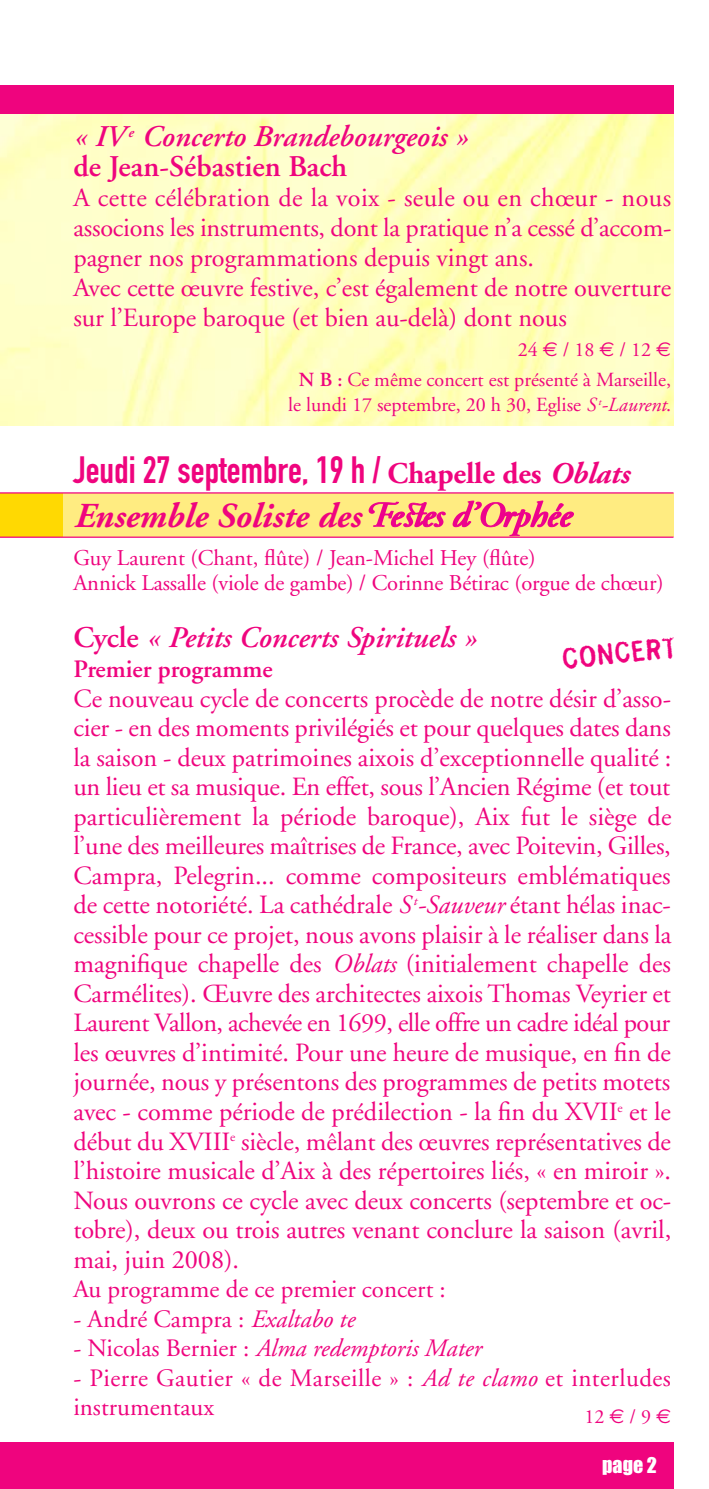
<style>
.page{position:relative;width:709px;height:1489px;background:#fff}
.page>*{position:absolute;margin:0;border:0;box-sizing:border-box;transform-origin:0 0}
.t1{font:37.5px "DIN Engschrift";color:#ef047e}
.t2{font:italic 700 35px "Adobe Garamond";color:#ef047e}
.t3{font:italic 600 30px/30px "Adobe Garamond";color:#ef047e}
.t4{font:27.5px "Stamp Gothic";color:#ef047e}
.t5{font:26.25px/29.5px "Adobe Garamond";color:#ef047e}
.t6{font:25px/29.5px "Adobe Garamond";letter-spacing:.02em;color:#ef047e}
.t7{font:25px "Adobe Garamond";color:#ef047e}
.t8{font:italic 25px "Adobe Garamond";color:#ef047e}
.t9{font:600 25px "Adobe Garamond";color:#ef047e}
.t10{font:22.5px/25px "Adobe Garamond";letter-spacing:-.005em;color:#ef047e}
.t11{font:20px/30px "Adobe Garamond";color:#ef047e;text-align:right}
.t12{font:20px "Impact";color:#fff}
.s1{font-style:normal}
.s2{font-family:"Euro Sans"}
.s3{font-weight:600}
.s4{font-style:italic}
.s5{font-family:"Adobe Garamond";font-weight:700;font-size:30px}
.s6{font-family:"Adobe Garamond";font-weight:700;font-style:italic;font-size:30px}
</style>
<div class="page">
<div style="left:0;top:493px;width:673px;height:44px;background:#ffec81"></div>
<div style="left:0;top:493px;width:62px;height:44px;background:#ffd902"></div>
<hr style="left:0;top:492px;width:673px;height:1px;background:#ef047e">
<hr style="left:0;top:536px;width:673px;height:2px;background:#ef047e">
<img style="left:0;top:113px;width:673px;height:312px">
<div style="left:0;top:1441px;width:673px;height:47px;background:#ef047e"></div>
<div style="left:0;top:85px;width:673px;height:28px;background:#ef047e"></div>
<svg style="left:368px;top:500px;width:206px;height:36px"></svg>
<p class="t3" style="left:73px;top:124px;width:395px">« IV<sup>e</sup> Concerto Brandebourgeois » <span class="s1">de Jean-Sébastien Bach</span></p>
<p class="t5" style="left:73px;top:185px;width:599px">A cette célébration de la voix - seule ou en chœur - nous associons les instruments, dont la pratique n’a cessé d’accom&shy;pagner nos programmations depuis vingt ans.<br>Avec cette œuvre festive, c’est également de notre ouverture sur l’Europe baroque (et bien au-delà) dont nous</p>
<p class="t11" style="left:299px;top:336px;width:373px">24<span class="s2">€</span>/ 18<span class="s2">€</span>/ 12<span class="s2">€<br></span><span class="s3">N B :</span> Ce même concert est présenté à Marseille,</p>
<p class="t11" style="left:288px;top:391px;width:384px">le lundi 17 septembre, 20 h 30, Eglise <span class="s4">S</span> <sup>t</sup><span class="s4">-Laurent</span>.</p>
<h1 class="t1" style="left:73px;top:456px;width:557px">Jeudi 27 septembre, 19 h / <span class="s5">Chapelle des</span> <span class="s6">Oblats</span></h1>
<h2 class="t2" style="left:73px;top:502px;width:289px">Ensemble Soliste des</h2>
<p class="t10" style="left:73px;top:547px;width:591px">Guy Laurent (Chant, flûte) / Jean-Michel Hey (flûte)<br>Annick Lassalle (viole de gambe) / Corinne Bétirac (orgue de chœur)</p>
<p class="t3" style="left:73px;top:625px;width:404px"><span class="s1">Cycle</span> « Petits Concerts Spirituels »</p>
<p class="t9" style="left:73px;top:659px;width:201px">Premier programme</p>
<p class="t5" style="left:73px;top:686px;width:599px;text-align:justify">Ce nouveau cycle de concerts procède de notre désir d’asso&shy;cier - en des moments privilégiés et pour quelques dates dans la saison - deux patrimoines aixois d’exceptionnelle qualité : un lieu et sa musique. En effet, sous l’Ancien Régime (et tout particulièrement la période baroque), Aix fut le siège de l’une des meilleures maîtrises de France, avec Poitevin, Gilles, Campra, Pelegrin... comme compositeurs emblématiques de cette notoriété. La cathédrale <span class="s4">S</span> <sup>t</sup><span class="s4">-Sauveur</span> étant hélas inac&shy;cessible pour ce projet, nous avons plaisir à le réaliser dans la magnifique chapelle des <span class="s4">Oblats</span> (initialement chapelle des Carmélites). Œuvre des architectes aixois Thomas Veyrier et Laurent Vallon, achevée en 1699, elle offre un cadre idéal pour les œuvres d’intimité. Pour une heure de musique, en fin de journée, nous y présentons des programmes de petits motets avec - comme période de prédilection - la fin du XVII<sup>e</sup> et le début du XVIII<sup>e</sup> siècle, mêlant des œuvres représentatives de l’histoire musicale d’Aix à des répertoires liés, « en miroir ».<br>Nous ouvrons ce cycle avec deux concerts (septembre et oc&shy;tobre), deux ou trois autres venant conclure la saison (avril, mai, juin 2008).</p>
<p class="t7" style="left:73px;top:1279px;width:374px">Au programme de ce premier concert :</p>
<p class="t7" style="left:73px;top:1308px;width:282px">- André Campra : <span class="s4">Exaltabo te</span></p>
<p class="t8" style="left:73px;top:1338px;width:409px"><span class="s1">- Nicolas Bernier :</span> Alma redemptoris Mater</p>
<p class="t6" style="left:73px;top:1364px;width:599px">- Pierre Gautier « de Marseille » : <span class="s4">Ad te clamo</span> et interludes instrumentaux</p>
<p class="t4" style="left:560px;top:643px;width:117px;rotate:-6deg">CONCERT</p>
<p class="t11" style="left:584px;top:1402px;width:88px">12<span class="s2">€</span>/ 9<span class="s2">€</span></p>
<p class="t12" style="left:602px;top:1454px;width:56px">page 2</p>
</div>
